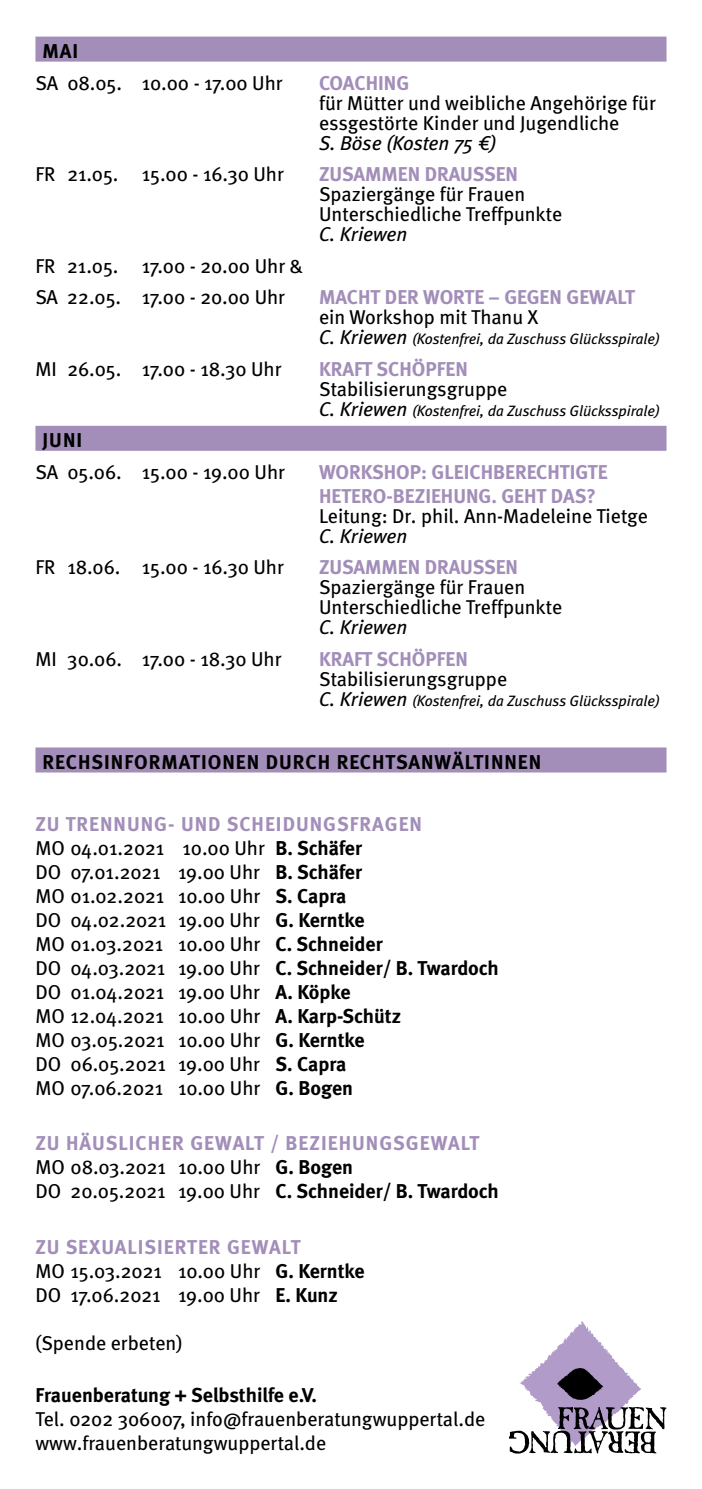
<style>
.page{position:relative;width:702px;height:1489px;background:#fff}
.page>*{position:absolute;margin:0;border:0;box-sizing:border-box;transform-origin:0 0}
.t1{font:20px/24px "Meta";color:#000}
.t2{font:700 20px "Meta";color:#a28eb9}
.t3{font:700 20px "Meta";letter-spacing:.05em;color:#000}
.t4{font:italic 20px "Meta";letter-spacing:-.005em;color:#000}
.t5{font:700 20px "Meta";color:#000}
.t6{font:italic 15px "Meta";color:#000}
.s1{font-size:20px}
.s2{font-weight:700;color:#a28eb9}
.s3{font-weight:700}
</style>
<div class="page">
<div style="left:35px;top:37px;width:631px;height:25px;background:#a28eb9"></div>
<div style="left:35px;top:426px;width:631px;height:25px;background:#a28eb9"></div>
<div style="left:35px;top:747px;width:631px;height:25px;background:#a28eb9"></div>
<svg style="left:509px;top:1321px;width:157px;height:132px"></svg>
<p class="t3" style="left:43px;top:39px;width:34px">Mai</p>
<p class="t1" style="left:35px;top:70px;width:249px">SA 08.05. 10.00 - 17.00 Uhr</p>
<p class="t2" style="left:319px;top:71px;width:92px">COACHING</p>
<p class="t1" style="left:319px;top:92px;width:338px;line-height:20px">für Mütter und weibliche Angehörige für essgestörte Kinder und Jugendliche</p>
<p class="t4" style="left:319px;top:131px;width:179px">S. Böse (Kosten 75 €)</p>
<p class="t1" style="left:35px;top:162px;width:250px">FR 21.05. 15.00 - 16.30 Uhr</p>
<p class="t2" style="left:319px;top:162px;width:118px">ZUSAMMEN DRAUSSEN</p>
<p class="t1" style="left:319px;top:184px;width:245px;line-height:20px">Spaziergänge für Frauen<br>Unterschiedliche Treffpunkte</p>
<p class="t4" style="left:319px;top:223px;width:90px">C. Kriewen</p>
<p class="t1" style="left:35px;top:250px;width:269px;line-height:31.5px">FR 21.05. 17.00 - 20.00 Uhr &amp;<br>SA 22.05. 17.00 - 20.00 Uhr</p>
<p class="t2" style="left:319px;top:285px;width:78px">MACHT DER</p>
<p class="t2" style="left:423px;top:285px;width:213px">WORTE – GEGEN GEWALT</p>
<p class="t1" style="left:319px;top:305px;width:221px">ein Workshop mit Thanu X</p>
<p class="t6" style="left:319px;top:330px;width:342px"><span class="s1">C. Kriewen</span> (Kostenfrei, da Zuschuss Glücksspirale)</p>
<p class="t1" style="left:35px;top:356px;width:247px">MI 26.05. 17.00 - 18.30 Uhr</p>
<p class="t2" style="left:319px;top:357px;width:138px">KRAFT SCHÖPFEN</p>
<p class="t1" style="left:319px;top:376px;width:190px">Stabilisierungsgruppe</p>
<p class="t6" style="left:319px;top:402px;width:342px"><span class="s1">C. Kriewen</span> (Kostenfrei, da Zuschuss Glücksspirale)</p>
<p class="t3" style="left:43px;top:428px;width:38px">Juni</p>
<p class="t1" style="left:35px;top:459px;width:251px">SA 05.06. 15.00 - 19.00 Uhr</p>
<p class="t2" style="left:319px;top:460px;width:43px">WORKSH</p>
<p class="t2" style="left:396px;top:460px;width:97px">OP: GLEICHBERE</p>
<p class="t2" style="left:536px;top:460px;width:71px">CHTIGTE</p>
<p class="t2" style="left:319px;top:484px;width:125px">HETERO-BEZIEHUN</p>
<p class="t2" style="left:478px;top:484px;width:119px">G. GEHT DAS?</p>
<p class="t1" style="left:319px;top:503px;width:330px">Leitung: Dr. phil. Ann-Madeleine Tietge</p>
<p class="t4" style="left:319px;top:524px;width:90px">C. Kriewen</p>
<p class="t1" style="left:35px;top:555px;width:250px">FR 18.06. 15.00 - 16.30 Uhr</p>
<p class="t2" style="left:319px;top:555px;width:118px">ZUSAMMEN DRAUSSEN</p>
<p class="t1" style="left:319px;top:577px;width:245px;line-height:20px">Spaziergänge für Frauen<br>Unterschiedliche Treffpunkte</p>
<p class="t4" style="left:319px;top:616px;width:90px">C. Kriewen</p>
<p class="t1" style="left:35px;top:646px;width:247px">MI 30.06. 17.00 - 18.30 Uhr</p>
<p class="t2" style="left:319px;top:647px;width:138px">KRAFT SCHÖPFEN</p>
<p class="t1" style="left:319px;top:666px;width:190px">Stabilisierungsgruppe</p>
<p class="t6" style="left:319px;top:692px;width:342px"><span class="s1">C. Kriewen</span> (Kostenfrei, da Zuschuss Glücksspirale)</p>
<p class="t3" style="left:43px;top:750px;width:193px">RECHSINFORMATIONEN</p>
<p class="t3" style="left:266px;top:750px;width:14px">DUR</p>
<p class="t3" style="left:305px;top:750px;width:104px">CH RECHTSAN</p>
<p class="t3" style="left:434px;top:750px;width:70px">WÄLTINNEN</p>
<p class="t2" style="left:35px;top:812px;width:55px">ZU TRENNUN</p>
<p class="t2" style="left:154px;top:812px;width:41px">G- UND</p>
<p class="t2" style="left:227px;top:812px;width:70px">SCHEIDUN</p>
<p class="t1" style="left:35px;top:812px;width:465px;text-indent:288px"><span class="s2">GSFRAGEN<br></span>MO 04.01.2021 10.00 Uhr <span class="s3">B. Schäfer<br></span>DO 07.01.2021 19.00 Uhr <span class="s3">B. Schäfer<br></span>MO 01.02.2021 10.00 Uhr <span class="s3">S. Capra<br></span>DO 04.02.2021 19.00 Uhr <span class="s3">G. Kerntke<br></span>MO 01.03.2021 10.00 Uhr <span class="s3">C. Schneider<br></span>DO 04.03.2021 19.00 Uhr <span class="s3">C. Schneider/ B. Twardoch </span>DO 01.04.2021 19.00 Uhr <span class="s3">A. Köpke<br></span>MO 12.04.2021 10.00 Uhr <span class="s3">A. Karp-Schütz<br></span>MO 03.05.2021 10.00 Uhr <span class="s3">G. Kerntke<br></span>DO 06.05.2021 19.00 Uhr <span class="s3">S. Capra<br></span>MO 07.06.2021 10.00 Uhr <span class="s3">G. Bogen</span></p>
<p class="t2" style="left:35px;top:1131px;width:44px">ZU HÄUSL</p>
<p class="t2" style="left:129px;top:1131px;width:32px">ICHER</p>
<p class="t2" style="left:190px;top:1131px;width:151px">GEWALT / BEZIEHUN</p>
<p class="t2" style="left:379px;top:1131px;width:101px">GSGEWALT</p>
<p class="t1" style="left:35px;top:1155px;width:465px">MO 08.03.2021 10.00 Uhr <span class="s3">G. Bogen<br></span>DO 20.05.2021 19.00 Uhr <span class="s3">C. Schneider/ B. Twardoch</span></p>
<p class="t2" style="left:35px;top:1234px;width:79px">ZU SEXUAL</p>
<p class="t1" style="left:35px;top:1234px;width:331px;text-indent:102px"><span class="s2">ISIERTER GEWALT<br></span>MO 15.03.2021 10.00 Uhr <span class="s3">G. Kerntke<br></span>DO 17.06.2021 19.00 Uhr <span class="s3">E. Kunz</span></p>
<p class="t1" style="left:35px;top:1330px;width:148px">(Spende erbeten)</p>
<p class="t5" style="left:35px;top:1383px;width:283px">Frauenberatung + Selbsthilfe e.V.</p>
<p class="t1" style="left:35px;top:1406px;width:451px">Tel. 0202 306007, info@frauenberatungwuppertal.de www.frauenberatungwuppertal.de</p>
</div>
